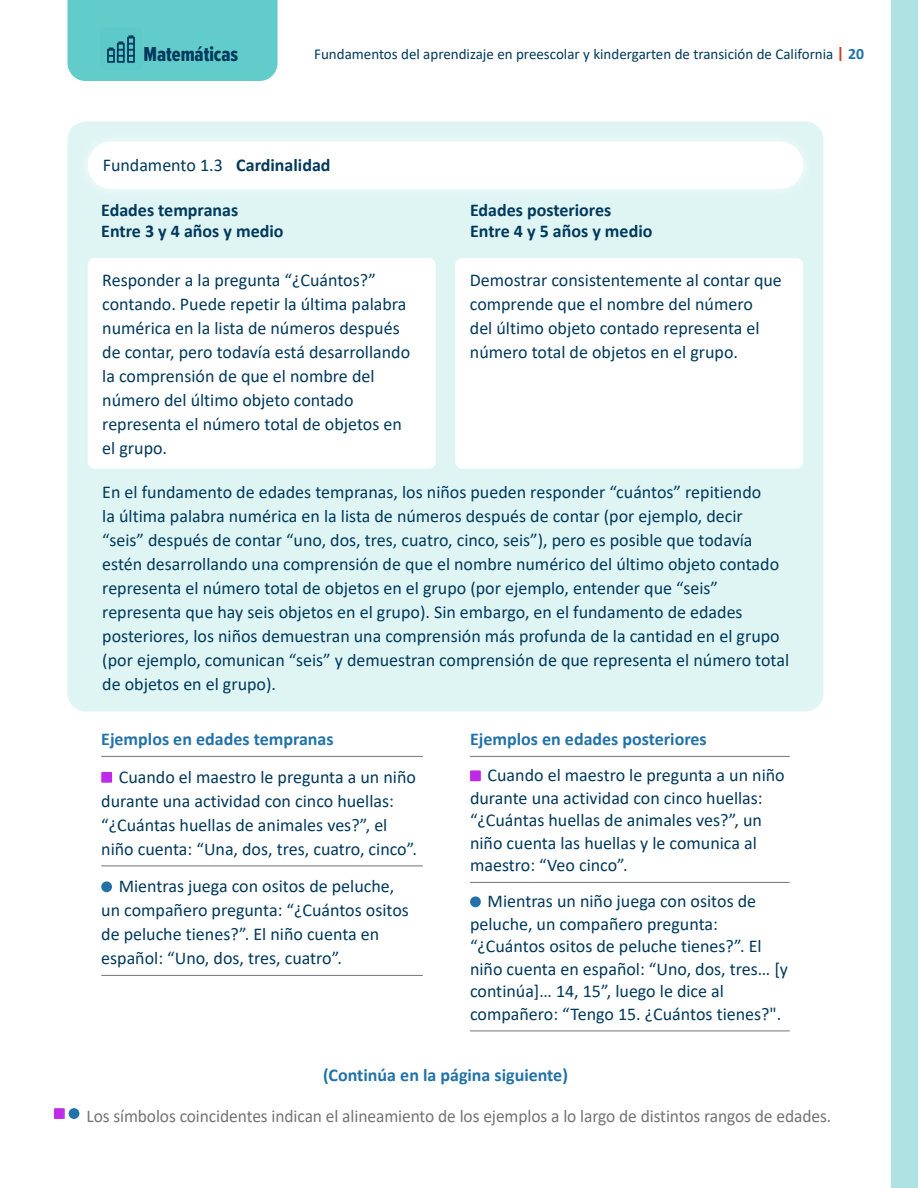
<style>
.page{position:relative;width:918px;height:1188px;background:#fff}
.page>*{position:absolute;margin:0;border:0;box-sizing:border-box;transform-origin:0 0}
.t1{font:21px "Proxima Nova Ex Cn Extrabld";color:#00395c}
.t2{font:18px/24px "Calibri";color:#00395c}
.t3{font:18px "Calibri";letter-spacing:-.005em;color:#737373}
.t4{font:700 18px "Calibri";color:#2272a8}
.t5{font:700 18px/21px "Calibri";color:#00395c}
.t6{font:15px "Calibri";color:#00395c}
.s1{font-weight:700;font-size:15.75px;color:#cf3f1c}
.s2{font-weight:700;font-size:15.75px;color:#2272a8}
.s3{font-weight:700}
</style>
<div class="page">
<div style="left:68px;top:0;width:210px;height:81px;background:#62ccca"></div>
<div style="left:891px;top:0;width:27px;height:1188px;background:#afe3e3"></div>
<div style="left:54px;top:1108px;width:11px;height:11px;background:#bf2ae8"></div>
<div style="left:59px;top:1099px;width:30px;height:29px;background:#fff"></div>
<div style="left:69px;top:1108px;width:10px;height:11px;background:#2272a8;border-radius:50%"></div>
<div style="left:68px;top:122px;width:756px;height:589px;background:#dff5f4;border-radius:18px"></div>
<div style="left:78px;top:132px;width:735px;height:67px;background:#e3f6f5"></div>
<div style="left:88px;top:142px;width:715px;height:47px;background:#fff;border-radius:24px"></div>
<div style="left:88px;top:258px;width:348px;height:211px;background:#fff;border-radius:7px"></div>
<div style="left:455px;top:258px;width:348px;height:211px;background:#fff;border-radius:7px"></div>
<hr style="left:101px;top:756px;width:322px;height:1px;background:#737373">
<hr style="left:101px;top:866px;width:322px;height:1px;background:#737373">
<hr style="left:101px;top:975px;width:322px;height:1px;background:#737373">
<hr style="left:470px;top:756px;width:320px;height:1px;background:#737373">
<hr style="left:470px;top:882px;width:320px;height:1px;background:#737373">
<hr style="left:470px;top:1031px;width:320px;height:1px;background:#737373">
<div style="left:101px;top:772px;width:11px;height:11px;background:#bf2ae8"></div>
<div style="left:101px;top:881px;width:11px;height:11px;background:#2272a8;border-radius:50%"></div>
<div style="left:470px;top:770px;width:11px;height:11px;background:#bf2ae8"></div>
<div style="left:470px;top:896px;width:11px;height:11px;background:#2272a8;border-radius:50%"></div>
<p class="t1" style="left:144px;top:38px;width:96px">Matemáticas</p>
<p class="t6" style="left:314px;top:44px;width:551px">Fundamentos del aprendizaje en preescolar y kindergarten de transición de California <span class="s1">|</span> <span class="s2">20</span></p>
<p class="t2" style="left:103px;top:153px;width:229px">Fundamento 1.3 <span class="s3">Cardinalidad</span></p>
<p class="t5" style="left:101px;top:200px;width:184px">Edades tempranas<br>Entre 3 y 4 años y medio</p>
<p class="t2" style="left:102px;top:268px;width:309px">Responder a la pregunta “¿Cuántos?” contando. Puede repetir la última palabra numérica en la lista de números después de contar, pero todavía está desarrollando la comprensión de que el nombre del número del último objeto contado representa el número total de objetos en el grupo.</p>
<p class="t5" style="left:470px;top:200px;width:184px">Edades posteriores<br>Entre 4 y 5 años y medio</p>
<p class="t2" style="left:470px;top:268px;width:314px">Demostrar consistentemente al contar que comprende que el nombre del número<br>del último objeto contado representa el número total de objetos en el grupo.</p>
<p class="t2" style="left:102px;top:479px;width:688px">En el fundamento de edades tempranas, los niños pueden responder “cuántos” repitiendo<br>la última palabra numérica en la lista de números después de contar (por ejemplo, decir “seis” después de contar “uno, dos, tres, cuatro, cinco, seis”), pero es posible que todavía estén desarrollando una comprensión de que el nombre numérico del último objeto contado representa el número total de objetos en el grupo (por ejemplo, entender que “seis” representa que hay seis objetos en el grupo). Sin embargo, en el fundamento de edades posteriores, los niños demuestran una comprensión más profunda de la cantidad en el grupo (por ejemplo, comunican “seis” y demuestran comprensión de que representa el número total de objetos en el grupo).</p>
<p class="t4" style="left:101px;top:726px;width:234px">Ejemplos en edades tempranas</p>
<p class="t2" style="left:101px;top:764px;width:317px;text-indent:18px">Cuando el maestro le pregunta a un niño durante una actividad con cinco huellas: “¿Cuántas huellas de animales ves?”, el niño cuenta: “Una, dos, tres, cuatro, cinco”.</p>
<p class="t2" style="left:101px;top:874px;width:309px;text-indent:18px">Mientras juega con ositos de peluche, un compañero pregunta: “¿Cuántos ositos de peluche tienes?”. El niño cuenta en español: “Uno, dos, tres, cuatro”.</p>
<p class="t4" style="left:470px;top:727px;width:238px">Ejemplos en edades posteriores</p>
<p class="t2" style="left:470px;top:764px;width:316px;line-height:22.5px;text-indent:18px">Cuando el maestro le pregunta a un niño durante una actividad con cinco huellas: “¿Cuántas huellas de animales ves?”, un niño cuenta las huellas y le comunica al maestro: “Veo cinco”.</p>
<p class="t2" style="left:470px;top:890px;width:319px;line-height:22.5px;text-indent:18px">Mientras un niño juega con ositos de peluche, un compañero pregunta: “¿Cuántos ositos de peluche tienes?”. El niño cuenta en español: “Uno, dos, tres… [y continúa]… 14, 15”, luego le dice al compañero: “Tengo 15. ¿Cuántos tienes?".</p>
<p class="t4" style="left:323px;top:1062px;width:246px">(Continúa en la página siguiente)</p>
<p class="t3" style="left:86px;top:1104px;width:746px">Los símbolos coincidentes indican el alineamiento de los ejemplos a lo largo de distintos rangos de edades.</p>
</div>
